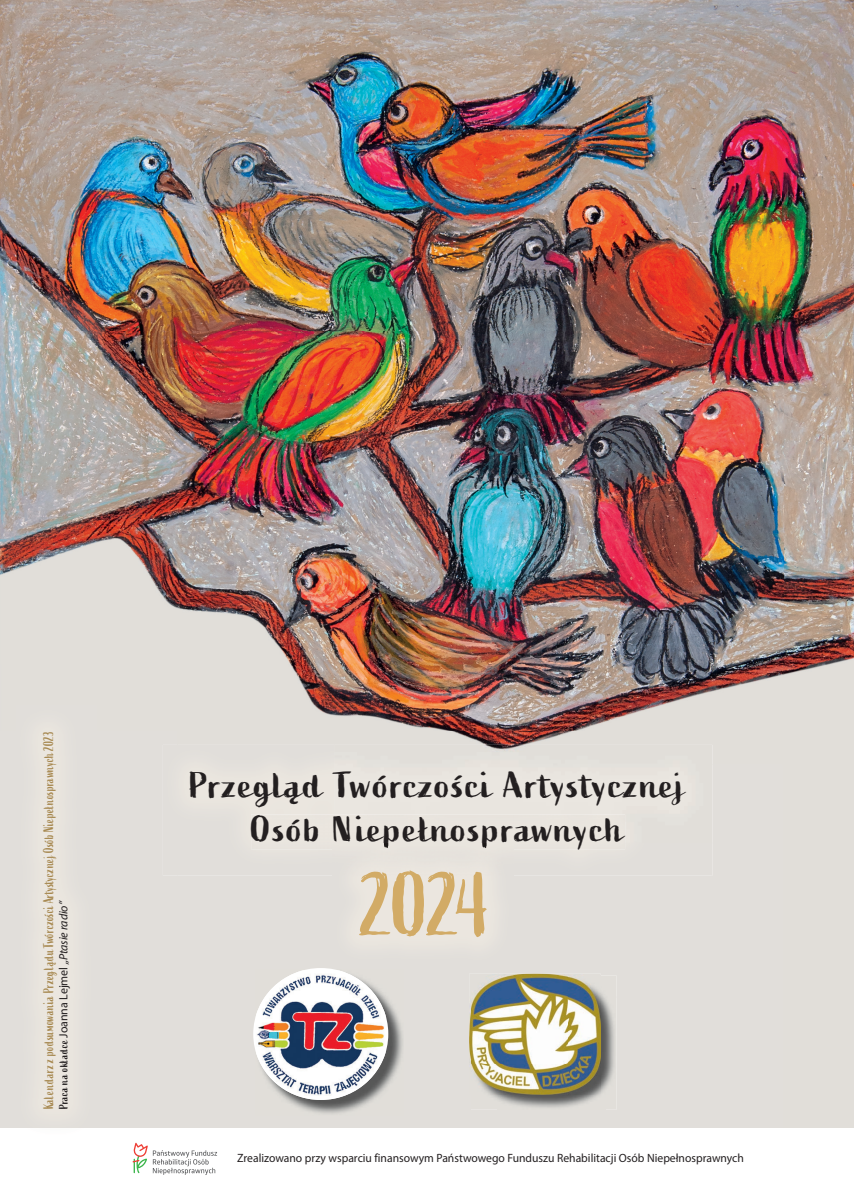
<style>
.page{position:relative;width:854px;height:1202px;background:#fff}
.page>*{position:absolute;margin:0;border:0;box-sizing:border-box;transform-origin:0 0}
.t1{font:90px "Active";color:#d2ab66}
.t2{font:36px/43.2px "Active";letter-spacing:.03em;color:#231f20;text-align:center;scale:1.25 1}
.t3{font:14px "Active";color:#a78951;scale:.89 1}
.t4{font:12px "Myriad Pro";color:#231f20}
.t5{font:12px "Active";color:#231f20}
.s1{font-family:"Myriad Pro"}
.s2{font-family:"Myriad Pro";font-style:italic}
</style>
<div class="page">
<img style="left:0;top:0;width:782px;height:731px">
<img style="left:782px;top:0;width:71px;height:1128px">
<img style="left:177px;top:731px;width:606px;height:33px">
<div style="left:163px;top:745px;width:171px;height:131px;background:#e3e0db"></div>
<div style="left:334px;top:745px;width:378px;height:98px;background:#e9e5df"></div>
<div style="left:251px;top:814px;width:374px;height:35px;background:#eae5de"></div>
<svg style="left:132px;top:1143px;width:85px;height:32px"></svg>
<img style="left:471px;top:975px;width:145px;height:135px">
<img style="left:469px;top:974px;width:131px;height:30px">
<img style="left:469px;top:1004px;width:2px;height:90px">
<img style="left:471px;top:975px;width:129px;height:119px">
<img style="left:255px;top:970px;width:149px;height:145px">
<img style="left:256px;top:970px;width:129px;height:130px">
<div style="left:332px;top:849px;width:181px;height:115px;background:#e9e5de"></div>
<img style="left:332px;top:844px;width:181px;height:5px">
<p class="t3" style="left:40px;top:1109px;width:426px;rotate:-90deg">Kalendarz z podsumowania Przeglądu Twórczości Artystycznej Osób Niepełnosprawnych 2023</p>
<p class="t5" style="left:57px;top:1109px;width:210px;rotate:-90deg">Praca na okładce <span class="s1">Joanna Lejmel</span> <span class="s2">„Ptasie radio”</span></p>
<h2 class="t2" style="left:190px;top:765px;width:396px">Przegląd Twórczości Artystycznej<br>Osób Niepełnosprawnych</h2>
<h1 class="t1" style="left:360px;top:854px;width:134px">2024</h1>
<p class="t4" style="left:237px;top:1151px;width:508px">Zrealizowano przy wsparciu finansowym Państwowego Funduszu Rehabilitacji Osób Niepełnosprawnych</p>
</div>
